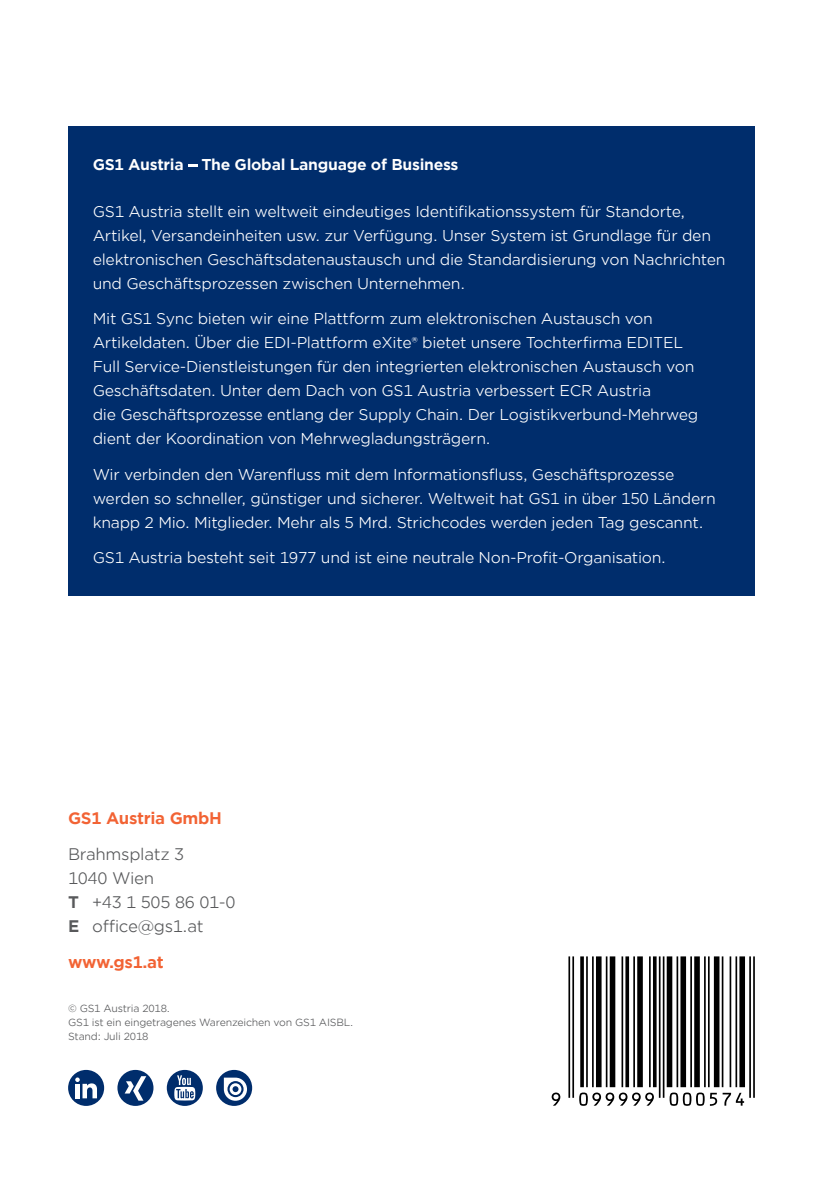
<style>
.page{position:relative;width:840px;height:1191px;background:#fff}
.page>*{position:absolute;margin:0;border:0;box-sizing:border-box;transform-origin:0 0}
.t1{font:16px/24px "Gotham Office";letter-spacing:-.02em;color:#58595b}
.t2{font:700 16px "Gotham Office";letter-spacing:-.02em;color:#f26334}
.t3{font:15px/24px "Gotham Office";letter-spacing:-.02em;color:#fff}
.t4{font:700 15px "Gotham Office";letter-spacing:-.02em;color:#fff}
.t5{font:10px/14px "Gotham Office";letter-spacing:-.02em;color:#58595b}
.s1{font-weight:700}
</style>
<div class="page">
<div style="left:68px;top:126px;width:686px;height:469px;background:#002d6c"></div>
<svg style="left:188px;top:164px;width:9px;height:2px"></svg>
<hr style="left:572px;top:956px;width:1px;height:141px;background:#000">
<hr style="left:568px;top:956px;width:1px;height:141px;background:#000">
<hr style="left:580px;top:956px;width:3px;height:131px;background:#000">
<hr style="left:591px;top:956px;width:2px;height:131px;background:#000">
<hr style="left:585px;top:956px;width:2px;height:131px;background:#000">
<div style="left:595px;top:956px;width:6px;height:131px;background:#000"></div>
<hr style="left:605px;top:956px;width:2px;height:131px;background:#000">
<div style="left:609px;top:956px;width:6px;height:131px;background:#000"></div>
<hr style="left:621px;top:956px;width:1px;height:131px;background:#000">
<hr style="left:625px;top:956px;width:3px;height:131px;background:#000">
<hr style="left:633px;top:956px;width:1px;height:131px;background:#000">
<div style="left:637px;top:956px;width:5px;height:131px;background:#000"></div>
<hr style="left:648px;top:956px;width:2px;height:131px;background:#000">
<svg style="left:653px;top:956px;width:3px;height:131px"></svg>
<hr style="left:662px;top:956px;width:2px;height:141px;background:#000">
<hr style="left:658px;top:956px;width:2px;height:141px;background:#000">
<div style="left:666px;top:956px;width:6px;height:131px;background:#000"></div>
<hr style="left:676px;top:956px;width:1px;height:131px;background:#000">
<div style="left:680px;top:956px;width:5px;height:131px;background:#000"></div>
<hr style="left:690px;top:956px;width:1px;height:131px;background:#000">
<svg style="left:694px;top:956px;width:5px;height:131px"></svg>
<hr style="left:707px;top:956px;width:2px;height:131px;background:#000">
<hr style="left:703px;top:956px;width:2px;height:131px;background:#000">
<div style="left:713px;top:956px;width:6px;height:131px;background:#000"></div>
<hr style="left:735px;top:956px;width:1px;height:131px;background:#000">
<hr style="left:729px;top:956px;width:1px;height:131px;background:#000">
<hr style="left:721px;top:956px;width:2px;height:131px;background:#000">
<div style="left:739px;top:956px;width:5px;height:131px;background:#000"></div>
<hr style="left:752px;top:956px;width:2px;height:141px;background:#000">
<hr style="left:748px;top:956px;width:2px;height:141px;background:#000">
<svg style="left:551px;top:1092px;width:9px;height:13px"></svg>
<svg style="left:579px;top:1092px;width:74px;height:13px"></svg>
<svg style="left:669px;top:1092px;width:47px;height:13px"></svg>
<svg style="left:722px;top:1092px;width:21px;height:13px"></svg>
<div style="left:216px;top:1070px;width:36px;height:36px;background:#002d6c;border-radius:50%"></div>
<svg style="left:224px;top:1077px;width:23px;height:23px"></svg>
<div style="left:167px;top:1070px;width:36px;height:36px;background:#002d6c;border-radius:50%"></div>
<svg style="left:174px;top:1075px;width:21px;height:25px"></svg>
<div style="left:68px;top:1070px;width:36px;height:36px;background:#002d6c;border-radius:50%"></div>
<svg style="left:75px;top:1077px;width:22px;height:21px"></svg>
<div style="left:117px;top:1070px;width:36px;height:36px;background:#002d6c;border-radius:50%"></div>
<svg style="left:124px;top:1076px;width:22px;height:24px"></svg>
<p class="t4" style="left:93px;top:154px;width:367px">GS1 Austria The Global Language of Business</p>
<p class="t3" style="left:93px;top:199px;width:634px">GS1 Austria stellt ein weltweit eindeutiges Identifikationssystem für Standorte, Artikel, Versandeinheiten usw. zur Verfügung. Unser System ist Grundlage für den elektronischen Geschäftsdatenaustausch und die Standardisierung von Nachrichten und Geschäftsprozessen zwischen Unternehmen.</p>
<p class="t3" style="left:93px;top:306px;width:606px">Mit GS1 Sync bieten wir eine Plattform zum elektronischen Austausch von Artikeldaten. Über die EDI-Plattform eXite® bietet unsere Tochterfirma EDITEL Full Service-Dienstleistungen für den integrierten elektronischen Austausch von Geschäftsdaten. Unter dem Dach von GS1 Austria verbessert ECR Austria<br>die Geschäftsprozesse entlang der Supply Chain. Der Logistikverbund-Mehrweg dient der Koordination von Mehrwegladungsträgern.</p>
<p class="t3" style="left:93px;top:462px;width:624px">Wir verbinden den Warenfluss mit dem Informationsfluss, Geschäftsprozesse werden so schneller, günstiger und sicherer. Weltweit hat GS1 in über 150 Ländern knapp 2 Mio. Mitglieder. Mehr als 5 Mrd. Strichcodes werden jeden Tag gescannt.</p>
<p class="t3" style="left:93px;top:545px;width:574px">GS1 Austria besteht seit 1977 und ist eine neutrale Non-Profit-Organisation.</p>
<p class="t2" style="left:68px;top:807px;width:155px">GS1 Austria GmbH</p>
<p class="t1" style="left:68px;top:842px;width:169px">Brahmsplatz 3<br>1040 Wien<br><span class="s1">T</span> +43 1 505 86 01-0<br><span class="s1">E</span> office@gs1.at</p>
<p class="t2" style="left:68px;top:951px;width:97px">www.gs1.at</p>
<p class="t5" style="left:68px;top:1001px;width:286px">© GS1 Austria 2018.<br>GS1 ist ein eingetragenes Warenzeichen von GS1 AISBL.<br>Stand: Juli 2018</p>
</div>
